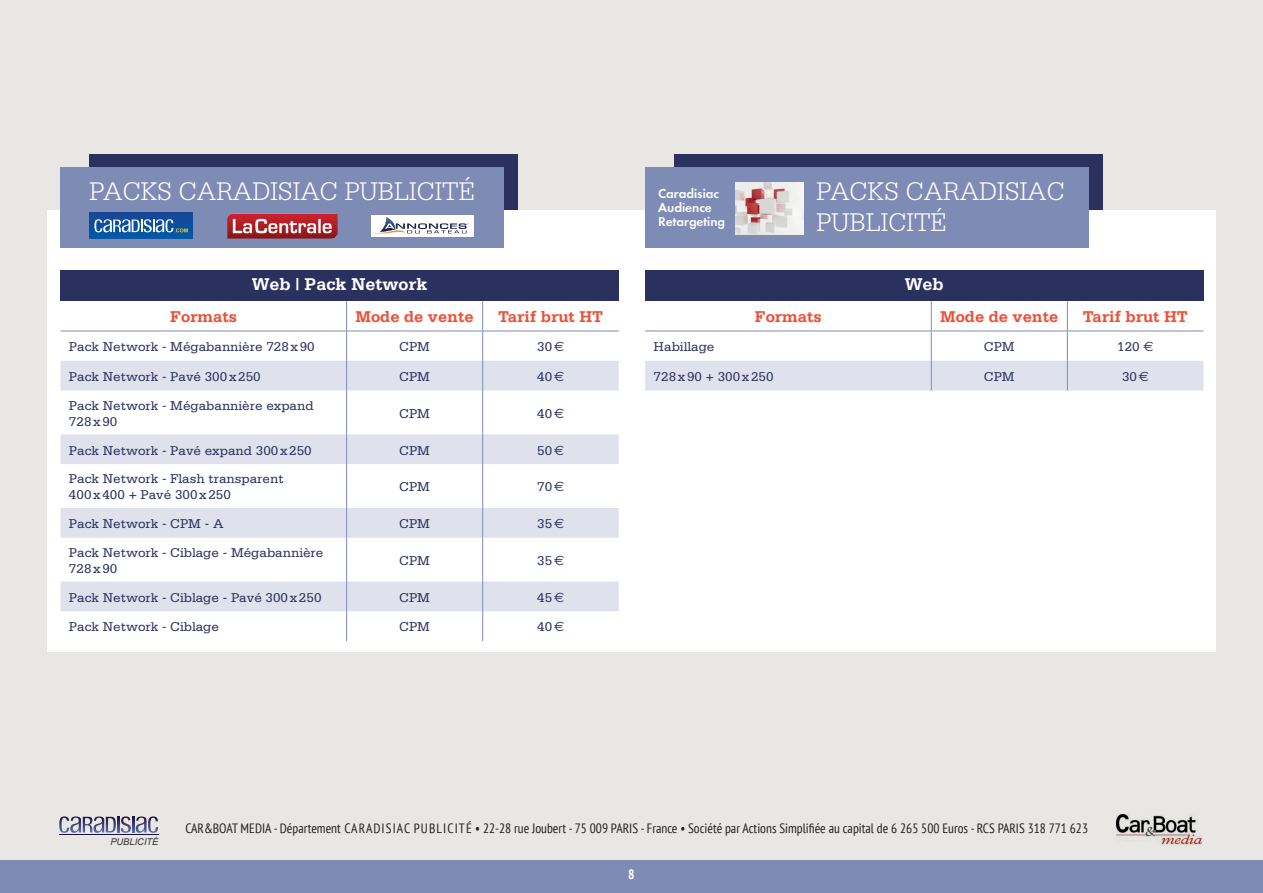
<style>
.page{position:relative;width:1263px;height:893px;background:#e8e7e4}
.page>*{position:absolute;margin:0;border:0;box-sizing:border-box;transform-origin:0 0}
.t1{font:300 27px/31.5px "Serifa";color:#fff}
.t2{font:700 18px "Serifa";color:#fff}
.t3{font:700 16.5px "Serifa";color:#ef4e35}
.t4{font:13.5px/16.2px "Serifa";color:#2a315e}
.t5{font:condensed 13.5px "PT Sans";color:#231f20}
.t6{font:13.5px/14.2px "Futura Bld";color:#fff}
.t7{font:700 condensed 13.5px "PT Sans";color:#fff}
.t8{font:italic 9.3px "Arial";color:#383839}
.s1{font-family:"Euro Sans"}
</style>
<div class="page">
<div style="left:0;top:860px;width:1263px;height:33px;background:#7d8bb5"></div>
<img style="left:1116px;top:814px;width:85px;height:31px">
<hr style="left:59px;top:834px;width:99px;height:1px;background:#1d1244">
<svg style="left:59px;top:816px;width:99px;height:17px"></svg>
<div style="left:90px;top:154px;width:428px;height:72px;background:#2a315e"></div>
<div style="left:674px;top:154px;width:429px;height:72px;background:#2a315e"></div>
<div style="left:47px;top:210px;width:621px;height:441px;background:#fff"></div>
<div style="left:631px;top:210px;width:585px;height:441px;background:#fff"></div>
<div style="left:60px;top:167px;width:444px;height:81px;background:#7d8bb5"></div>
<div style="left:645px;top:167px;width:444px;height:81px;background:#7d8bb5"></div>
<img style="left:227px;top:213px;width:110px;height:26px">
<div style="left:60px;top:270px;width:559px;height:31px;background:#2a315e"></div>
<svg style="left:60px;top:361px;width:559px;height:250px"></svg>
<hr style="left:346px;top:301px;width:1px;height:30px;background:#7d8bb5">
<hr style="left:482px;top:301px;width:1px;height:30px;background:#7d8bb5">
<hr style="left:60px;top:331px;width:287px;height:1px;background:#7d8bb5">
<hr style="left:347px;top:331px;width:136px;height:1px;background:#7d8bb5">
<hr style="left:346px;top:331px;width:1px;height:30px;background:#7d8bb5">
<hr style="left:483px;top:331px;width:136px;height:1px;background:#7d8bb5">
<hr style="left:482px;top:331px;width:1px;height:30px;background:#7d8bb5">
<svg style="left:346px;top:361px;width:1px;height:29px"></svg>
<svg style="left:482px;top:361px;width:1px;height:29px"></svg>
<hr style="left:346px;top:390px;width:1px;height:44px;background:#7d8bb5">
<hr style="left:482px;top:390px;width:1px;height:44px;background:#7d8bb5">
<hr style="left:346px;top:434px;width:1px;height:30px;background:#7d8bb5">
<hr style="left:346px;top:464px;width:1px;height:44px;background:#7d8bb5">
<hr style="left:346px;top:508px;width:1px;height:30px;background:#7d8bb5">
<hr style="left:346px;top:538px;width:1px;height:43px;background:#7d8bb5">
<hr style="left:346px;top:581px;width:1px;height:30px;background:#7d8bb5">
<hr style="left:482px;top:434px;width:1px;height:30px;background:#7d8bb5">
<hr style="left:482px;top:464px;width:1px;height:44px;background:#7d8bb5">
<hr style="left:482px;top:538px;width:1px;height:43px;background:#7d8bb5">
<hr style="left:482px;top:508px;width:1px;height:30px;background:#7d8bb5">
<hr style="left:482px;top:581px;width:1px;height:30px;background:#7d8bb5">
<hr style="left:346px;top:611px;width:1px;height:30px;background:#7d8bb5">
<hr style="left:482px;top:611px;width:1px;height:30px;background:#7d8bb5">
<div style="left:645px;top:270px;width:558px;height:31px;background:#2a315e"></div>
<hr style="left:931px;top:301px;width:1px;height:30px;background:#7d8bb5">
<hr style="left:1067px;top:301px;width:1px;height:30px;background:#7d8bb5">
<hr style="left:645px;top:331px;width:286px;height:1px;background:#7d8bb5">
<hr style="left:931px;top:331px;width:136px;height:1px;background:#7d8bb5">
<hr style="left:931px;top:331px;width:1px;height:30px;background:#7d8bb5">
<hr style="left:1067px;top:331px;width:136px;height:1px;background:#7d8bb5">
<hr style="left:1067px;top:331px;width:1px;height:30px;background:#7d8bb5">
<div style="left:645px;top:361px;width:558px;height:29px;background:#dfe2ed"></div>
<div style="left:90px;top:213px;width:103px;height:26px;background:linear-gradient(to right,#0c51a0,#0c51a0)"></div>
<svg style="left:94px;top:219px;width:94px;height:14px"></svg>
<div style="left:371px;top:215px;width:103px;height:22px;background:#fff"></div>
<svg style="left:373px;top:217px;width:96px;height:17px"></svg>
<img style="left:735px;top:182px;width:68px;height:52px">
<h1 class="t1" style="left:90px;top:175px;width:387px">PACKS CARADISIAC PUBLICITÉ</h1>
<h1 class="t1" style="left:816px;top:175px;width:250px">PACKS CARADISIAC<br>PUBLICITÉ</h1>
<p class="t6" style="left:658px;top:187px;width:69px">Caradisiac<br>Audience<br>Retargeting</p>
<h2 class="t2" style="left:252px;top:274px;width:177px">Web | Pack Network</h2>
<p class="t3" style="left:170px;top:307px;width:68px">Formats</p>
<p class="t3" style="left:355px;top:307px;width:120px">Mode de vente</p>
<p class="t3" style="left:498px;top:307px;width:107px">Tarif brut HT</p>
<p class="t4" style="left:69px;top:339px;width:247px">Pack Network - Mégabannière 728x90</p>
<p class="t4" style="left:399px;top:339px;width:32px">CPM</p>
<p class="t4" style="left:537px;top:339px;width:28px">30<span class="s1">€</span></p>
<p class="t4" style="left:69px;top:368px;width:193px">Pack Network - Pavé 300x250</p>
<p class="t4" style="left:399px;top:368px;width:32px">CPM</p>
<p class="t4" style="left:537px;top:368px;width:28px">40<span class="s1">€</span></p>
<p class="t4" style="left:69px;top:397px;width:246px">Pack Network - Mégabannière expand<br>728x90</p>
<p class="t4" style="left:399px;top:405px;width:32px">CPM</p>
<p class="t4" style="left:537px;top:405px;width:28px">40<span class="s1">€</span></p>
<p class="t4" style="left:69px;top:442px;width:244px">Pack Network - Pavé expand 300x250</p>
<p class="t4" style="left:399px;top:442px;width:32px">CPM</p>
<p class="t4" style="left:537px;top:442px;width:28px">50<span class="s1">€</span></p>
<p class="t4" style="left:69px;top:471px;width:216px">Pack Network - Flash transparent<br>400x400 + Pavé 300x250</p>
<p class="t4" style="left:399px;top:479px;width:32px">CPM</p>
<p class="t4" style="left:537px;top:479px;width:28px">70<span class="s1">€</span></p>
<p class="t4" style="left:69px;top:515px;width:156px">Pack Network - CPM - A</p>
<p class="t4" style="left:399px;top:515px;width:32px">CPM</p>
<p class="t4" style="left:537px;top:515px;width:28px">35<span class="s1">€</span></p>
<p class="t4" style="left:69px;top:544px;width:256px">Pack Network - Ciblage - Mégabannière<br>728x90</p>
<p class="t4" style="left:399px;top:552px;width:32px">CPM</p>
<p class="t4" style="left:537px;top:552px;width:28px">35<span class="s1">€</span></p>
<p class="t4" style="left:69px;top:589px;width:254px">Pack Network - Ciblage - Pavé 300x250</p>
<p class="t4" style="left:399px;top:589px;width:32px">CPM</p>
<p class="t4" style="left:537px;top:589px;width:28px">45<span class="s1">€</span></p>
<p class="t4" style="left:69px;top:619px;width:152px">Pack Network - Ciblage</p>
<p class="t4" style="left:399px;top:619px;width:32px">CPM</p>
<p class="t4" style="left:537px;top:619px;width:28px">40<span class="s1">€</span></p>
<h2 class="t2" style="left:905px;top:274px;width:40px">Web</h2>
<p class="t3" style="left:755px;top:307px;width:68px">Formats</p>
<p class="t3" style="left:940px;top:307px;width:120px">Mode de vente</p>
<p class="t3" style="left:1083px;top:307px;width:107px">Tarif brut HT</p>
<p class="t4" style="left:654px;top:339px;width:62px">Habillage</p>
<p class="t4" style="left:984px;top:339px;width:32px">CPM</p>
<p class="t4" style="left:1117px;top:339px;width:38px">120 <span class="s1">€</span></p>
<p class="t4" style="left:654px;top:368px;width:121px">728x90 + 300x250</p>
<p class="t4" style="left:984px;top:368px;width:32px">CPM</p>
<p class="t4" style="left:1122px;top:368px;width:28px">30<span class="s1">€</span></p>
<p class="t8" style="left:110px;top:835px;width:50px">PUBLICITÉ</p>
<p class="t5" style="left:185px;top:820px;width:904px">CAR&amp;BOAT MEDIA - Département CARADISIAC PUBLICITÉ • 22-28 rue Joubert - 75 009 PARIS - France • Société par Actions Simplifiée au capital de 6 265 500 Euros - RCS PARIS 318 771 623</p>
<p class="t7" style="left:628px;top:865px;width:8px">8</p>
</div>
